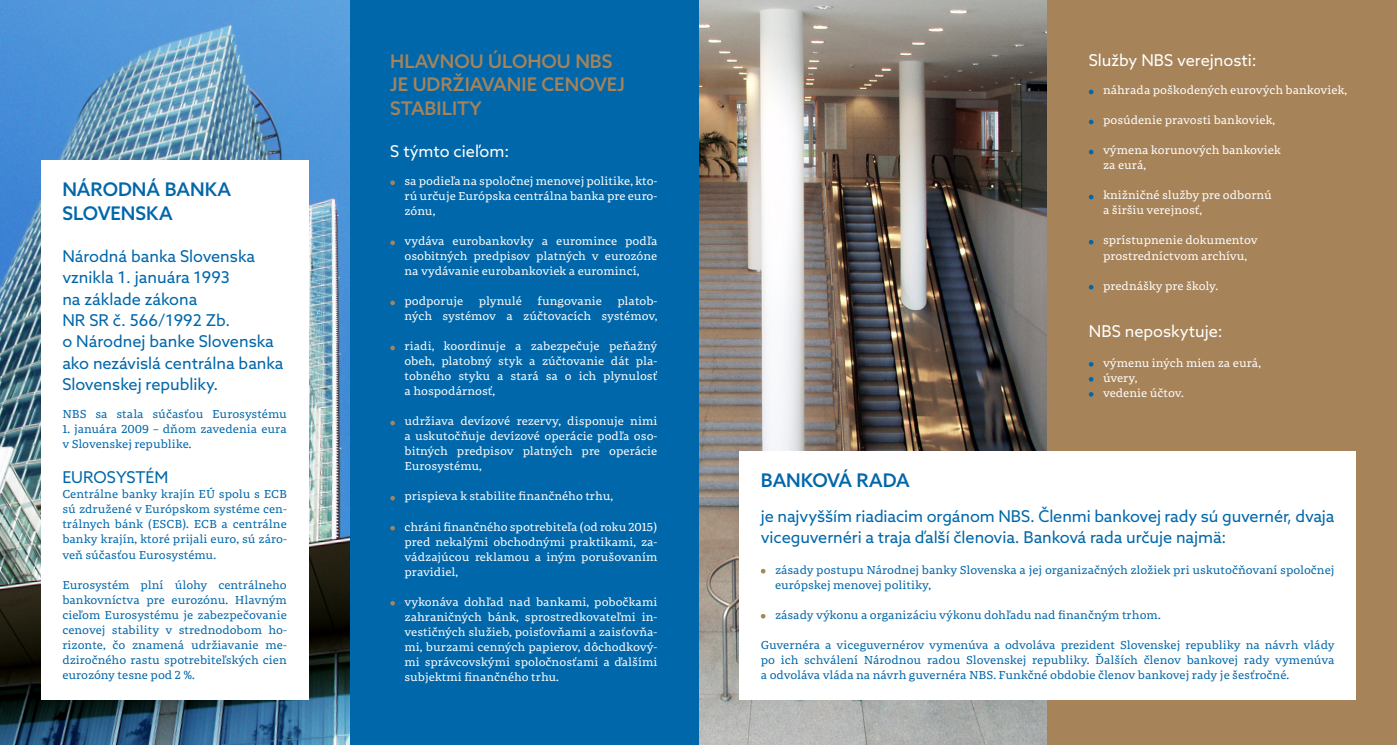
<style>
.page{position:relative;width:1397px;height:745px;background:#fff}
.page>*{position:absolute;margin:0;border:0;box-sizing:border-box;transform-origin:0 0}
.t1{font:500 18.75px "Azo Sans";color:#a68359}
.t2{font:500 18.75px "Azo Sans";color:#0067aa}
.t3{font:16.25px/21.2px "Azo Sans";letter-spacing:-.005em;color:#0067aa}
.t4{font:16.25px "Azo Sans";color:#fff}
.t5{font:11.25px/15px "Portada Text";color:#fff;text-align:justify}
.t6{font:11.25px/15px "Portada Text";color:#0067aa;text-align:justify}
</style>
<div class="page">
<img style="left:698px;top:0;width:349px;height:744px">
<div style="left:349px;top:0;width:349px;height:744px;background:#0067aa"></div>
<div style="left:1047px;top:0;width:349px;height:744px;background:#a68359"></div>
<div style="left:739px;top:451px;width:616px;height:248px;background:#fff"></div>
<svg style="left:760px;top:568px;width:5px;height:5px"></svg>
<svg style="left:760px;top:614px;width:5px;height:4px"></svg>
<img style="left:0;top:0;width:349px;height:744px">
<div style="left:41px;top:160px;width:267px;height:539px;background:#fff"></div>
<svg style="left:390px;top:180px;width:5px;height:5px"></svg>
<svg style="left:390px;top:240px;width:5px;height:5px"></svg>
<svg style="left:390px;top:300px;width:5px;height:5px"></svg>
<svg style="left:390px;top:345px;width:5px;height:5px"></svg>
<svg style="left:390px;top:420px;width:5px;height:5px"></svg>
<svg style="left:390px;top:495px;width:5px;height:5px"></svg>
<svg style="left:390px;top:525px;width:5px;height:5px"></svg>
<svg style="left:390px;top:601px;width:5px;height:4px"></svg>
<svg style="left:1088px;top:90px;width:5px;height:4px"></svg>
<svg style="left:1088px;top:120px;width:5px;height:4px"></svg>
<svg style="left:1088px;top:150px;width:5px;height:4px"></svg>
<svg style="left:1088px;top:195px;width:5px;height:4px"></svg>
<svg style="left:1088px;top:240px;width:5px;height:4px"></svg>
<svg style="left:1088px;top:285px;width:5px;height:4px"></svg>
<svg style="left:1088px;top:362px;width:5px;height:4px"></svg>
<svg style="left:1088px;top:377px;width:5px;height:4px"></svg>
<svg style="left:1088px;top:392px;width:5px;height:4px"></svg>
<p class="t2" style="left:62px;top:177px;width:170px">NÁRODNÁ BANKA</p>
<p class="t2" style="left:62px;top:200px;width:112px">SLOVENSKA</p>
<p class="t3" style="left:62px;top:245px;width:223px">Národná banka Slovenska vznikla 1. januára 1993<br>na základe zákona<br>NR SR č. 566/1992 Zb.<br>o Národnej banke Slovenska ako nezávislá centrálna banka<br>Slovenskej republiky.</p>
<p class="t6" style="left:62px;top:406px;width:226px">NBS sa stala súčasťou Eurosystému</p>
<p class="t6" style="left:62px;top:421px;width:226px">1. januára 2009 – dňom zavedenia eura v Slovenskej republike.</p>
<p class="t3" style="left:62px;top:466px;width:107px">EUROSYSTÉM</p>
<p class="t6" style="left:62px;top:486px;width:226px">Centrálne banky krajín EÚ spolu s ECB sú združené v Európskom systéme cen&shy;trálnych bánk (ESCB). ECB a centrálne banky krajín, ktoré prijali euro, sú záro&shy;veň súčasťou Eurosystému.</p>
<p class="t6" style="left:62px;top:576px;width:226px">Eurosystém plní úlohy centrálneho bankovníctva pre eurozónu. Hlavným cieľom Eurosystému je zabezpečovanie cenovej stability v strednodobom ho&shy;rizonte, čo znamená udržiavanie me&shy;dziročného rastu spotrebiteľských cien eurozóny tesne pod 2 %.</p>
<p class="t1" style="left:390px;top:49px;width:224px">HLAVNOU ÚLOHOU NBS</p>
<p class="t1" style="left:390px;top:72px;width:236px">JE UDRŽIAVANIE CENOVEJ</p>
<p class="t1" style="left:390px;top:96px;width:93px">STABILITY</p>
<p class="t4" style="left:390px;top:140px;width:120px">S týmto cieľom:</p>
<p class="t5" style="left:404px;top:173px;width:254px">sa podieľa na spoločnej menovej politike, kto&shy;rú určuje Európska centrálna banka pre euro&shy;zónu,</p>
<p class="t5" style="left:404px;top:233px;width:254px">vydáva eurobankovky a euromince podľa osobitných predpisov platných v eurozóne na vydávanie eurobankoviek a euromincí,</p>
<p class="t5" style="left:404px;top:293px;width:60px">podporuje</p>
<p class="t5" style="left:479px;top:293px;width:44px">plynulé</p>
<p class="t5" style="left:537px;top:293px;width:66px">fungovanie</p>
<p class="t5" style="left:404px;top:293px;width:254px;text-align:right">platob-<br>ných systémov a zúčtovacích systémov,</p>
<p class="t5" style="left:404px;top:338px;width:254px">riadi, koordinuje a zabezpečuje peňažný obeh, platobný styk a zúčtovanie dát pla&shy;tobného styku a stará sa o ich plynulosť a hospodárnosť,</p>
<p class="t5" style="left:404px;top:413px;width:254px">udržiava devízové rezervy, disponuje nimi a uskutočňuje devízové operácie podľa oso&shy;bitných predpisov platných pre operácie Eurosystému,</p>
<p class="t5" style="left:404px;top:488px;width:210px">prispieva k stabilite finančného trhu,</p>
<p class="t5" style="left:404px;top:518px;width:254px">chráni finančného spotrebiteľa (od roku 2015) pred nekalými obchodnými praktikami, za&shy;vádzajúcou reklamou a iným porušovaním pravidiel,</p>
<p class="t5" style="left:404px;top:593px;width:254px">vykonáva dohľad nad bankami, pobočkami zahraničných bánk, sprostredkovateľmi in&shy;vestičných služieb, poisťovňami a zaisťovňa&shy;mi, burzami cenných papierov, dôchodkový&shy;mi správcovskými spoločnosťami a ďalšími subjektmi finančného trhu.</p>
<p class="t4" style="left:1088px;top:49px;width:169px">Služby NBS verejnosti:</p>
<p class="t5" style="left:1102px;top:82px;width:245px">náhrada poškodených eurových bankoviek,</p>
<p class="t5" style="left:1102px;top:112px;width:174px">posúdenie pravosti bankoviek,</p>
<p class="t5" style="left:1102px;top:142px;width:179px">výmena korunových bankoviek za eurá,</p>
<p class="t5" style="left:1102px;top:187px;width:170px">knižničné služby pre odbornú</p>
<p class="t5" style="left:1102px;top:202px;width:101px">a širšiu verejnosť,</p>
<p class="t5" style="left:1102px;top:232px;width:156px">sprístupnenie dokumentov prostredníctvom archívu,</p>
<p class="t5" style="left:1102px;top:277px;width:117px">prednášky pre školy.</p>
<p class="t4" style="left:1088px;top:320px;width:135px">NBS neposkytuje:</p>
<p class="t5" style="left:1102px;top:354px;width:159px">výmenu iných mien za eurá,</p>
<p class="t5" style="left:1102px;top:369px;width:36px">úvery,</p>
<p class="t5" style="left:1102px;top:384px;width:82px">vedenie účtov.</p>
<p class="t2" style="left:760px;top:468px;width:150px">BANKOVÁ RADA</p>
<p class="t3" style="left:760px;top:505px;width:575px">je najvyšším riadiacim orgánom NBS. Členmi bankovej rady sú guvernér, dvaja viceguvernéri a traja ďalší členovia. Banková rada určuje najmä:</p>
<p class="t6" style="left:775px;top:561px;width:561px">zásady postupu Národnej banky Slovenska a jej organizačných zložiek pri uskutočňovaní spoločnej európskej menovej politiky,</p>
<p class="t6" style="left:775px;top:606px;width:387px">zásady výkonu a organizáciu výkonu dohľadu nad finančným trhom.</p>
<p class="t6" style="left:760px;top:636px;width:575px">Guvernéra a viceguvernérov vymenúva a odvoláva prezident Slovenskej republiky na návrh vlády po ich schválení Národnou radou Slovenskej republiky. Ďalších členov bankovej rady vymenúva a odvoláva vláda na návrh guvernéra NBS. Funkčné obdobie členov bankovej rady je šesťročné.</p>
</div>
